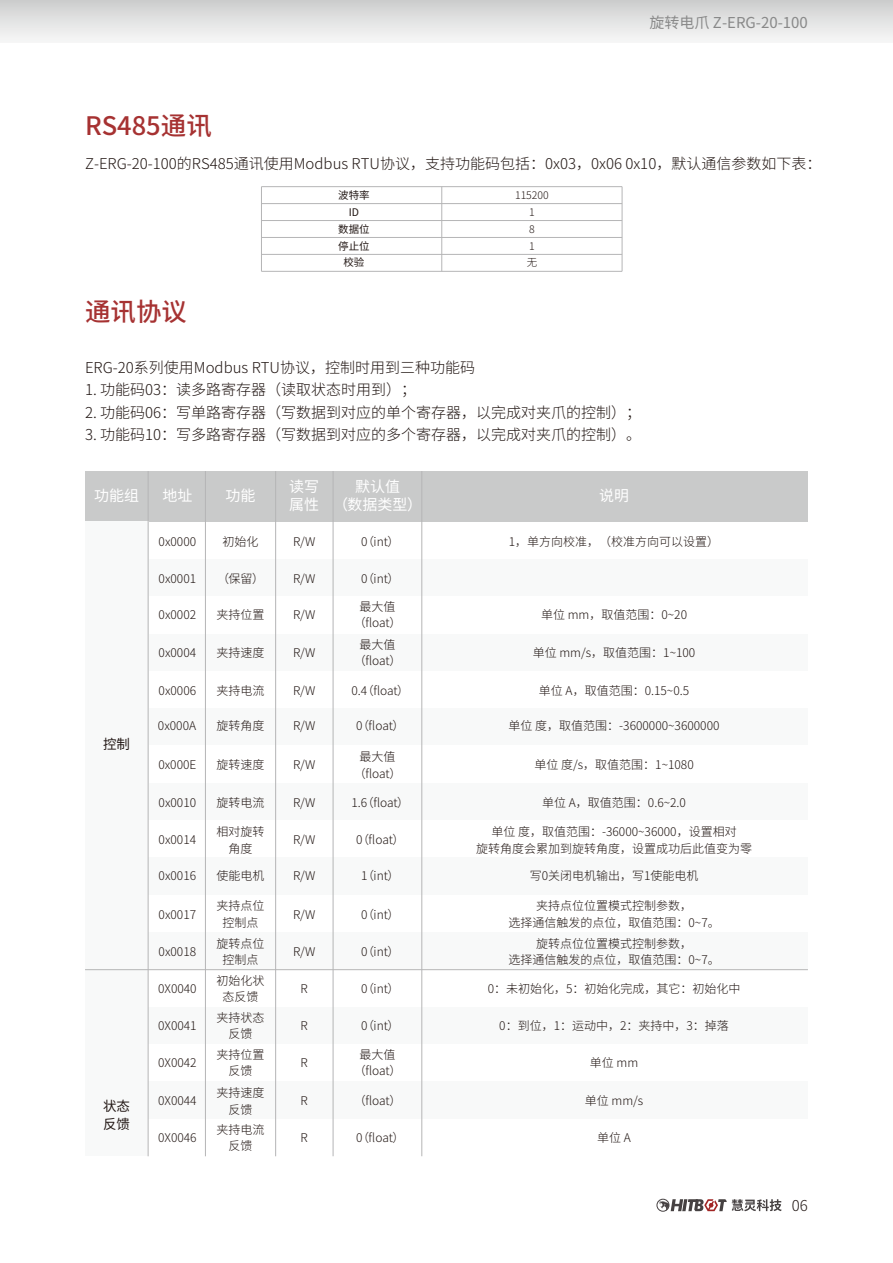
<style>
.page{position:relative;width:893px;height:1263px;background:#fff}
.page>*{position:absolute;margin:0;border:0;box-sizing:border-box;transform-origin:0 0}
.t1{font:500 25.5px "Source Han Sans CN";color:#a63232}
.t2{font:300 15px "Source Han Sans CN";color:#221714}
.t3{font:15px/18px "Source Han Sans CN";color:#fff}
.t4{font:15px "Source Han Sans CN";color:#898989}
.t5{font:300 14.85px "Source Han Sans CN";color:#221714}
.t6{font:13.5px/18px "Source Han Sans CN";color:#221714}
.t7{font:300 12px/16.5px "Source Han Sans CN";color:#221714;text-align:center}
.t8{font:10.5px "Source Han Sans CN";color:#221714}
.t9{font:300 10.5px "Source Han Sans CN";color:#221714}
</style>
<div class="page">
<div style="left:85px;top:471px;width:723px;height:51px;background:#c9caca"></div>
<div style="left:148px;top:559px;width:660px;height:37px;background:#f8f9f9"></div>
<div style="left:148px;top:634px;width:660px;height:37px;background:#f8f9f9"></div>
<div style="left:148px;top:708px;width:660px;height:38px;background:#f8f9f9"></div>
<div style="left:148px;top:783px;width:660px;height:37px;background:#f8f9f9"></div>
<div style="left:85px;top:522px;width:63px;height:634px;background:#f8f9f9"></div>
<div style="left:148px;top:858px;width:660px;height:37px;background:#f8f9f9"></div>
<div style="left:148px;top:932px;width:660px;height:38px;background:#f8f9f9"></div>
<div style="left:148px;top:1007px;width:660px;height:37px;background:#f8f9f9"></div>
<div style="left:148px;top:1082px;width:660px;height:37px;background:#f8f9f9"></div>
<hr style="left:422px;top:471px;width:1px;height:685px;background:#b5b5b6">
<hr style="left:333px;top:471px;width:1px;height:685px;background:#b5b5b6">
<hr style="left:275px;top:471px;width:1px;height:685px;background:#b5b5b6">
<hr style="left:205px;top:471px;width:1px;height:685px;background:#b5b5b6">
<hr style="left:148px;top:471px;width:1px;height:685px;background:#b5b5b6">
<hr style="left:85px;top:969px;width:723px;height:1px;background:#b5b5b6">
<div style="left:657px;top:1199px;width:12px;height:12px;border:1px solid #464142;border-radius:50%"></div>
<svg style="left:659px;top:1199px;width:123px;height:12px"></svg>
<div style="left:0;top:0;width:893px;height:43px;background:linear-gradient(to bottom,#cdcece,#f8f9f9)"></div>
<hr style="left:261px;top:271px;width:361px;height:1px;background:#b5b5b6">
<hr style="left:261px;top:186px;width:361px;height:1px;background:#b5b5b6">
<hr style="left:261px;top:187px;width:1px;height:84px;background:#b5b5b6">
<hr style="left:261px;top:254px;width:361px;height:1px;background:#b5b5b6">
<hr style="left:261px;top:237px;width:361px;height:1px;background:#b5b5b6">
<hr style="left:261px;top:220px;width:361px;height:1px;background:#b5b5b6">
<hr style="left:261px;top:203px;width:361px;height:1px;background:#b5b5b6">
<hr style="left:441px;top:187px;width:1px;height:84px;background:#b5b5b6">
<hr style="left:622px;top:187px;width:1px;height:84px;background:#b5b5b6">
<h1 class="t1" style="left:85px;top:111px;width:128px">RS485通讯</h1>
<p class="t4" style="left:650px;top:14px;width:160px">旋转电爪 Z-ERG-20-100</p>
<p class="t5" style="left:85px;top:155px;width:738px">Z-ERG-20-100的RS485通讯使用Modbus RTU协议，支持功能码包括：0x03，0x06 0x10，默认通信参数如下表：</p>
<p class="t8" style="left:338px;top:190px;width:33px">波特率</p>
<p class="t9" style="left:515px;top:190px;width:35px">115200</p>
<h1 class="t1" style="left:85px;top:297px;width:104px">通讯协议</h1>
<p class="t8" style="left:349px;top:206px;width:12px">ID</p>
<p class="t9" style="left:529px;top:206px;width:7px">1</p>
<p class="t8" style="left:338px;top:223px;width:33px">数据位</p>
<p class="t9" style="left:529px;top:223px;width:7px">8</p>
<p class="t8" style="left:338px;top:240px;width:33px">停止位</p>
<p class="t9" style="left:529px;top:240px;width:7px">1</p>
<p class="t8" style="left:343px;top:256px;width:22px">校验</p>
<p class="t9" style="left:527px;top:256px;width:12px">无</p>
<p class="t2" style="left:85px;top:359px;width:392px">ERG-20系列使用Modbus RTU协议，控制时用到三种功能码</p>
<p class="t2" style="left:85px;top:381px;width:333px">1. 功能码03：读多路寄存器（读取状态时用到）；</p>
<p class="t2" style="left:85px;top:404px;width:558px">2. 功能码06：写单路寄存器（写数据到对应的单个寄存器，以完成对夹爪的控制）；</p>
<p class="t2" style="left:85px;top:426px;width:558px">3. 功能码10：写多路寄存器（写数据到对应的多个寄存器，以完成对夹爪的控制）。</p>
<p class="t3" style="left:94px;top:487px;width:46px">功能组</p>
<p class="t6" style="left:103px;top:735px;width:28px">控制</p>
<p class="t6" style="left:103px;top:1097px;width:28px">状态反馈</p>
<p class="t3" style="left:162px;top:487px;width:31px">地址</p>
<p class="t3" style="left:289px;top:478px;width:31px">读写属性</p>
<p class="t3" style="left:333px;top:478px;width:90px;text-align:center">默认值<br>（数据类型）</p>
<p class="t3" style="left:226px;top:487px;width:31px">功能</p>
<p class="t3" style="left:599px;top:487px;width:31px">说明</p>
<p class="t7" style="left:159px;top:533px;width:39px">0x0000</p>
<p class="t7" style="left:159px;top:571px;width:39px">0x0001</p>
<p class="t7" style="left:159px;top:607px;width:39px">0x0002</p>
<p class="t7" style="left:159px;top:644px;width:39px">0x0004</p>
<p class="t7" style="left:159px;top:682px;width:39px">0x0006</p>
<p class="t7" style="left:158px;top:718px;width:40px">0x000A</p>
<p class="t7" style="left:158px;top:757px;width:40px">0x000E</p>
<p class="t7" style="left:159px;top:794px;width:39px">0x0010</p>
<p class="t7" style="left:159px;top:832px;width:39px">0x0014</p>
<p class="t7" style="left:159px;top:868px;width:39px">0x0016</p>
<p class="t7" style="left:159px;top:906px;width:39px">0x0017</p>
<p class="t7" style="left:159px;top:943px;width:39px">0x0018</p>
<p class="t7" style="left:158px;top:980px;width:40px">0X0040</p>
<p class="t7" style="left:158px;top:1018px;width:40px">0X0041</p>
<p class="t7" style="left:158px;top:1054px;width:40px">0X0042</p>
<p class="t7" style="left:158px;top:1093px;width:40px">0X0044</p>
<p class="t7" style="left:158px;top:1129px;width:40px">0X0046</p>
<p class="t7" style="left:223px;top:533px;width:37px">初始化</p>
<p class="t7" style="left:293px;top:533px;width:24px">R/W</p>
<p class="t7" style="left:293px;top:571px;width:24px">R/W</p>
<p class="t7" style="left:293px;top:607px;width:24px">R/W</p>
<p class="t7" style="left:293px;top:644px;width:24px">R/W</p>
<p class="t7" style="left:293px;top:682px;width:24px">R/W</p>
<p class="t7" style="left:217px;top:571px;width:49px">（保留）</p>
<p class="t7" style="left:217px;top:607px;width:49px">夹持位置</p>
<p class="t7" style="left:217px;top:644px;width:49px">夹持速度</p>
<p class="t7" style="left:217px;top:682px;width:49px">夹持电流</p>
<p class="t7" style="left:217px;top:718px;width:49px">旋转角度</p>
<p class="t7" style="left:217px;top:757px;width:49px">旋转速度</p>
<p class="t7" style="left:217px;top:794px;width:49px">旋转电流</p>
<p class="t7" style="left:217px;top:824px;width:49px">相对旋转角度</p>
<p class="t7" style="left:217px;top:868px;width:49px">使能电机</p>
<p class="t7" style="left:217px;top:898px;width:49px">夹持点位控制点</p>
<p class="t7" style="left:217px;top:935px;width:49px">旋转点位控制点</p>
<p class="t7" style="left:217px;top:972px;width:49px">初始化状态反馈</p>
<p class="t7" style="left:217px;top:1009px;width:49px">夹持状态反馈</p>
<p class="t7" style="left:217px;top:1046px;width:49px">夹持位置反馈</p>
<p class="t7" style="left:217px;top:1084px;width:49px">夹持速度反馈</p>
<p class="t7" style="left:217px;top:1121px;width:49px">夹持电流反馈</p>
<p class="t7" style="left:293px;top:718px;width:24px">R/W</p>
<p class="t7" style="left:293px;top:757px;width:24px">R/W</p>
<p class="t7" style="left:293px;top:794px;width:24px">R/W</p>
<p class="t7" style="left:293px;top:832px;width:24px">R/W</p>
<p class="t7" style="left:293px;top:868px;width:24px">R/W</p>
<p class="t7" style="left:293px;top:906px;width:24px">R/W</p>
<p class="t7" style="left:293px;top:943px;width:24px">R/W</p>
<p class="t7" style="left:300px;top:980px;width:9px">R</p>
<p class="t7" style="left:300px;top:1018px;width:9px">R</p>
<p class="t7" style="left:300px;top:1054px;width:9px">R</p>
<p class="t7" style="left:300px;top:1093px;width:9px">R</p>
<p class="t7" style="left:300px;top:1129px;width:9px">R</p>
<p class="t7" style="left:361px;top:533px;width:40px">0（int）</p>
<p class="t7" style="left:361px;top:571px;width:40px">0（int）</p>
<p class="t7" style="left:354px;top:598px;width:49px">最大值（float）</p>
<p class="t7" style="left:354px;top:636px;width:49px">最大值（float）</p>
<p class="t7" style="left:351px;top:682px;width:59px">0.4（float）</p>
<p class="t7" style="left:356px;top:718px;width:50px">0（float）</p>
<p class="t7" style="left:354px;top:749px;width:49px">最大值（float）</p>
<p class="t7" style="left:351px;top:794px;width:59px">1.6（float）</p>
<p class="t7" style="left:356px;top:832px;width:50px">0（float）</p>
<p class="t7" style="left:361px;top:868px;width:40px">1（int）</p>
<p class="t7" style="left:361px;top:906px;width:40px">0（int）</p>
<p class="t7" style="left:361px;top:943px;width:40px">0（int）</p>
<p class="t7" style="left:361px;top:980px;width:40px">0（int）</p>
<p class="t7" style="left:361px;top:1018px;width:40px">0（int）</p>
<p class="t7" style="left:354px;top:1046px;width:49px">最大值（float）</p>
<p class="t7" style="left:354px;top:1093px;width:49px">（float）</p>
<p class="t7" style="left:356px;top:1129px;width:50px">0（float）</p>
<p class="t7" style="left:509px;top:533px;width:212px">1，单方向校准，（校准方向可以设置）</p>
<p class="t7" style="left:541px;top:607px;width:148px">单位 mm，取值范围：0~20</p>
<p class="t7" style="left:533px;top:644px;width:164px">单位 mm/s，取值范围：1~100</p>
<p class="t7" style="left:539px;top:682px;width:152px">单位 A，取值范围：0.15~0.5</p>
<p class="t7" style="left:509px;top:718px;width:212px">单位 度，取值范围：-3600000~3600000</p>
<p class="t7" style="left:534px;top:757px;width:161px">单位 度/s，取值范围：1~1080</p>
<p class="t7" style="left:542px;top:794px;width:145px">单位 A，取值范围：0.6~2.0</p>
<p class="t7" style="left:476px;top:824px;width:277px">单位 度，取值范围：-36000~36000，设置相对<br>旋转角度会累加到旋转角度，设置成功后此值变为零</p>
<p class="t7" style="left:530px;top:868px;width:170px">写0关闭电机输出，写1使能电机</p>
<p class="t7" style="left:508px;top:898px;width:213px">夹持点位位置模式控制参数，<br>选择通信触发的点位，取值范围：0~7。</p>
<p class="t7" style="left:508px;top:935px;width:213px">旋转点位位置模式控制参数，<br>选择通信触发的点位，取值范围：0~7。</p>
<p class="t7" style="left:488px;top:980px;width:254px">0：未初始化，5：初始化完成，其它：初始化中</p>
<p class="t7" style="left:499px;top:1018px;width:231px">0：到位，1：运动中，2：夹持中，3：掉落</p>
<p class="t7" style="left:590px;top:1054px;width:50px">单位 mm</p>
<p class="t7" style="left:585px;top:1093px;width:60px">单位 mm/s</p>
<p class="t7" style="left:597px;top:1129px;width:35px">单位 A</p>
<p class="t2" style="left:792px;top:1196px;width:18px">06</p>
</div>
